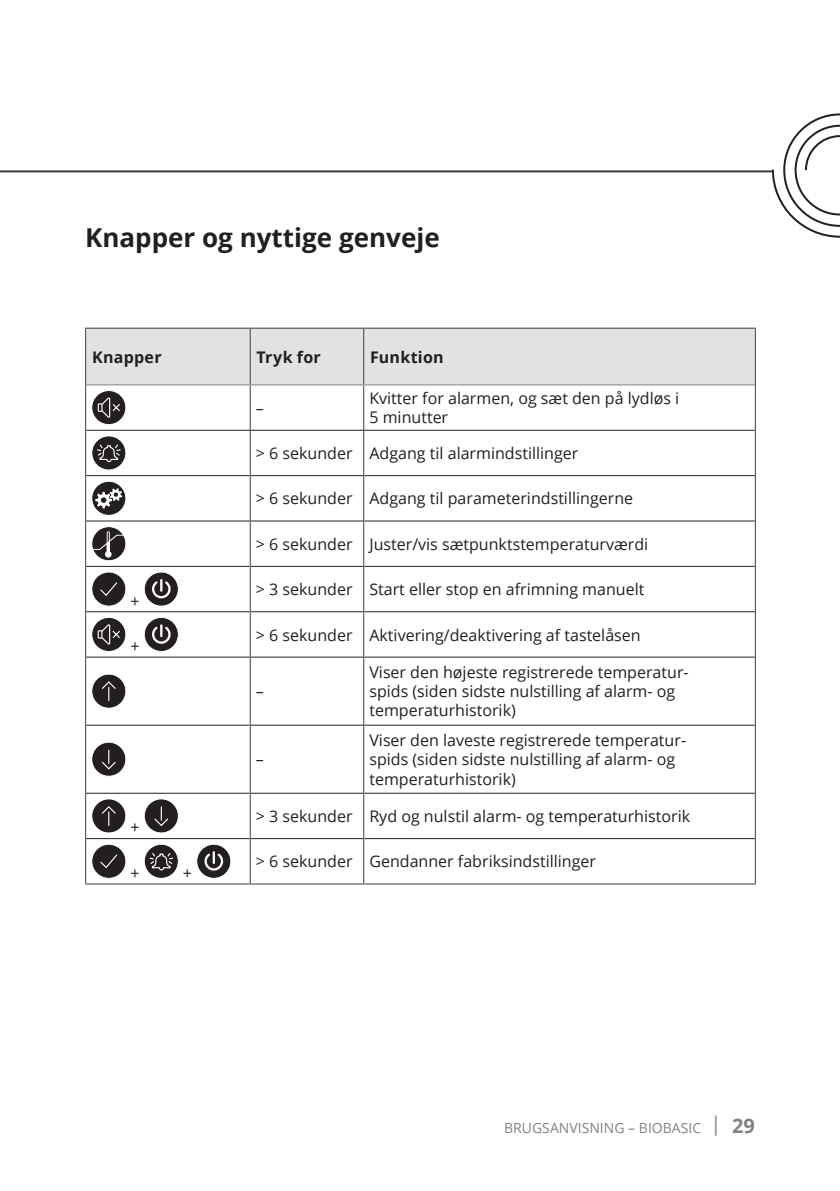
<style>
.page{position:relative;width:840px;height:1191px;background:#fff}
.page>*{position:absolute;margin:0;border:0;box-sizing:border-box;transform-origin:0 0}
.Under_title_style_-_bold-_13_15_6_-_Dani{font:700 26px "Open Sans";color:#231f20}
.Table_style_-_Regular_-_8_9_6{font:16px/19.2px "Open Sans";color:#231f20}
.Table_style_-_Bold_-_8_9_6{font:700 16px "Open Sans";letter-spacing:.015em;color:#231f20}
.t1{font:14px "Open Sans";color:#808285}
.s1{font-size:20px}
.s2{font-weight:700;font-size:20px}
</style>
<div class="page">
<hr style="left:0;top:170px;width:773px;height:2px;background:#3e3e3f">
<svg style="left:770px;top:113px;width:69px;height:125px"></svg>
<svg style="left:86px;top:425px;width:668px;height:458px"></svg>
<hr style="left:86px;top:475px;width:163px;height:1px;background:#231f20">
<hr style="left:250px;top:475px;width:113px;height:1px;background:#231f20">
<hr style="left:364px;top:475px;width:390px;height:1px;background:#231f20">
<hr style="left:86px;top:520px;width:163px;height:1px;background:#231f20">
<hr style="left:250px;top:520px;width:113px;height:1px;background:#231f20">
<hr style="left:364px;top:520px;width:390px;height:1px;background:#231f20">
<hr style="left:86px;top:566px;width:163px;height:1px;background:#231f20">
<hr style="left:250px;top:566px;width:113px;height:1px;background:#231f20">
<hr style="left:364px;top:566px;width:390px;height:1px;background:#231f20">
<hr style="left:86px;top:611px;width:163px;height:1px;background:#231f20">
<hr style="left:250px;top:611px;width:113px;height:1px;background:#231f20">
<hr style="left:364px;top:611px;width:390px;height:1px;background:#231f20">
<hr style="left:86px;top:656px;width:163px;height:1px;background:#231f20">
<hr style="left:250px;top:656px;width:113px;height:1px;background:#231f20">
<hr style="left:364px;top:656px;width:390px;height:1px;background:#231f20">
<hr style="left:86px;top:725px;width:163px;height:1px;background:#231f20">
<hr style="left:250px;top:725px;width:113px;height:1px;background:#231f20">
<hr style="left:364px;top:725px;width:390px;height:1px;background:#231f20">
<hr style="left:86px;top:793px;width:163px;height:1px;background:#231f20">
<hr style="left:250px;top:793px;width:113px;height:1px;background:#231f20">
<hr style="left:364px;top:793px;width:390px;height:1px;background:#231f20">
<hr style="left:86px;top:838px;width:163px;height:1px;background:#231f20">
<hr style="left:250px;top:838px;width:113px;height:1px;background:#231f20">
<hr style="left:364px;top:838px;width:390px;height:1px;background:#231f20">
<hr style="left:85px;top:385px;width:1px;height:45px;background:#3e3e3f">
<hr style="left:249px;top:385px;width:1px;height:45px;background:#3e3e3f">
<hr style="left:363px;top:385px;width:1px;height:45px;background:#3e3e3f">
<hr style="left:754px;top:385px;width:1px;height:45px;background:#3e3e3f">
<hr style="left:85px;top:430px;width:1px;height:45px;background:#3e3e3f">
<hr style="left:249px;top:431px;width:1px;height:44px;background:#3e3e3f">
<hr style="left:363px;top:431px;width:1px;height:44px;background:#3e3e3f">
<hr style="left:754px;top:430px;width:1px;height:45px;background:#3e3e3f">
<hr style="left:85px;top:475px;width:1px;height:46px;background:#3e3e3f">
<hr style="left:249px;top:475px;width:1px;height:46px;background:#3e3e3f">
<hr style="left:363px;top:475px;width:1px;height:46px;background:#3e3e3f">
<hr style="left:754px;top:475px;width:1px;height:46px;background:#3e3e3f">
<hr style="left:85px;top:521px;width:1px;height:45px;background:#3e3e3f">
<hr style="left:249px;top:521px;width:1px;height:45px;background:#3e3e3f">
<hr style="left:363px;top:521px;width:1px;height:45px;background:#3e3e3f">
<hr style="left:754px;top:521px;width:1px;height:45px;background:#3e3e3f">
<hr style="left:85px;top:566px;width:1px;height:46px;background:#3e3e3f">
<hr style="left:249px;top:566px;width:1px;height:46px;background:#3e3e3f">
<hr style="left:363px;top:566px;width:1px;height:46px;background:#3e3e3f">
<hr style="left:754px;top:566px;width:1px;height:46px;background:#3e3e3f">
<hr style="left:85px;top:612px;width:1px;height:45px;background:#3e3e3f">
<hr style="left:249px;top:612px;width:1px;height:45px;background:#3e3e3f">
<hr style="left:363px;top:612px;width:1px;height:45px;background:#3e3e3f">
<hr style="left:754px;top:612px;width:1px;height:45px;background:#3e3e3f">
<hr style="left:85px;top:657px;width:1px;height:68px;background:#3e3e3f">
<hr style="left:249px;top:657px;width:1px;height:68px;background:#3e3e3f">
<hr style="left:363px;top:657px;width:1px;height:68px;background:#3e3e3f">
<hr style="left:754px;top:657px;width:1px;height:68px;background:#3e3e3f">
<hr style="left:85px;top:725px;width:1px;height:68px;background:#3e3e3f">
<hr style="left:249px;top:725px;width:1px;height:68px;background:#3e3e3f">
<hr style="left:363px;top:725px;width:1px;height:68px;background:#3e3e3f">
<hr style="left:754px;top:725px;width:1px;height:68px;background:#3e3e3f">
<hr style="left:85px;top:793px;width:1px;height:45px;background:#3e3e3f">
<hr style="left:249px;top:793px;width:1px;height:45px;background:#3e3e3f">
<hr style="left:363px;top:793px;width:1px;height:45px;background:#3e3e3f">
<hr style="left:754px;top:793px;width:1px;height:45px;background:#3e3e3f">
<hr style="left:85px;top:838px;width:1px;height:45px;background:#3e3e3f">
<hr style="left:249px;top:838px;width:1px;height:45px;background:#3e3e3f">
<hr style="left:363px;top:838px;width:1px;height:45px;background:#3e3e3f">
<hr style="left:754px;top:838px;width:1px;height:45px;background:#3e3e3f">
<hr style="left:85px;top:883px;width:165px;height:1px;background:#3e3e3f">
<hr style="left:250px;top:883px;width:113px;height:1px;background:#3e3e3f">
<hr style="left:363px;top:883px;width:392px;height:1px;background:#3e3e3f">
<hr style="left:86px;top:430px;width:164px;height:1px;background:#231f20">
<hr style="left:250px;top:430px;width:113px;height:1px;background:#231f20">
<hr style="left:363px;top:430px;width:391px;height:1px;background:#231f20">
<hr style="left:85px;top:328px;width:165px;height:1px;background:#3e3e3f">
<hr style="left:85px;top:329px;width:1px;height:56px;background:#3e3e3f">
<svg style="left:86px;top:328px;width:669px;height:97px"></svg>
<svg style="left:91px;top:435px;width:35px;height:35px"></svg>
<svg style="left:91px;top:481px;width:35px;height:35px"></svg>
<svg style="left:91px;top:526px;width:35px;height:35px"></svg>
<svg style="left:91px;top:571px;width:35px;height:35px"></svg>
<svg style="left:144px;top:571px;width:35px;height:35px"></svg>
<svg style="left:91px;top:617px;width:35px;height:35px"></svg>
<svg style="left:144px;top:617px;width:35px;height:35px"></svg>
<svg style="left:91px;top:673px;width:35px;height:35px"></svg>
<svg style="left:91px;top:741px;width:35px;height:35px"></svg>
<svg style="left:91px;top:798px;width:35px;height:35px"></svg>
<svg style="left:144px;top:798px;width:35px;height:35px"></svg>
<svg style="left:91px;top:843px;width:35px;height:35px"></svg>
<svg style="left:144px;top:843px;width:35px;height:35px"></svg>
<svg style="left:196px;top:843px;width:35px;height:35px"></svg>
<p class="Under_title_style_-_bold-_13_15_6_-_Dani" style="left:85px;top:219px;width:356px">Knapper og nyttige genveje</p>
<p class="Table_style_-_Bold_-_8_9_6" style="left:92px;top:345px;width:71px">Knapper</p>
<p class="Table_style_-_Bold_-_8_9_6" style="left:256px;top:345px;width:66px">Tryk for</p>
<p class="Table_style_-_Bold_-_8_9_6" style="left:370px;top:345px;width:75px">Funktion</p>
<p class="Table_style_-_Regular_-_8_9_6" style="left:256px;top:398px;width:9px">–</p>
<p class="Table_style_-_Regular_-_8_9_6" style="left:369px;top:388px;width:311px">Kvitter for alarmen, og sæt den på lydløs i</p>
<p class="Table_style_-_Regular_-_8_9_6" style="left:369px;top:407px;width:80px">5 minutter</p>
<p class="Table_style_-_Regular_-_8_9_6" style="left:130px;top:591px;width:11px">+</p>
<p class="Table_style_-_Regular_-_8_9_6" style="left:130px;top:636px;width:11px">+</p>
<p class="Table_style_-_Regular_-_8_9_6" style="left:130px;top:817px;width:11px">+</p>
<p class="Table_style_-_Regular_-_8_9_6" style="left:130px;top:863px;width:11px">+</p>
<p class="Table_style_-_Regular_-_8_9_6" style="left:183px;top:863px;width:11px">+</p>
<p class="Table_style_-_Regular_-_8_9_6" style="left:256px;top:443px;width:98px">&gt; 6 sekunder</p>
<p class="Table_style_-_Regular_-_8_9_6" style="left:369px;top:443px;width:210px">Adgang til alarmindstillinger</p>
<p class="Table_style_-_Regular_-_8_9_6" style="left:256px;top:488px;width:98px">&gt; 6 sekunder</p>
<p class="Table_style_-_Regular_-_8_9_6" style="left:369px;top:488px;width:265px">Adgang til parameterindstillingerne</p>
<p class="Table_style_-_Regular_-_8_9_6" style="left:256px;top:534px;width:98px">&gt; 6 sekunder</p>
<p class="Table_style_-_Regular_-_8_9_6" style="left:369px;top:534px;width:280px">Juster/vis sætpunktstemperaturværdi</p>
<p class="Table_style_-_Regular_-_8_9_6" style="left:256px;top:579px;width:98px">&gt; 3 sekunder</p>
<p class="Table_style_-_Regular_-_8_9_6" style="left:369px;top:579px;width:276px">Start eller stop en afrimning manuelt</p>
<p class="Table_style_-_Regular_-_8_9_6" style="left:256px;top:625px;width:98px">&gt; 6 sekunder</p>
<p class="Table_style_-_Regular_-_8_9_6" style="left:369px;top:625px;width:273px">Aktivering/deaktivering af tastelåsen</p>
<p class="Table_style_-_Regular_-_8_9_6" style="left:256px;top:681px;width:9px">–</p>
<p class="Table_style_-_Regular_-_8_9_6" style="left:256px;top:749px;width:9px">–</p>
<p class="Table_style_-_Regular_-_8_9_6" style="left:369px;top:662px;width:320px">Viser den højeste registrerede temperatur&shy;spids (siden sidste nulstilling af alarm- og temperaturhistorik)</p>
<p class="Table_style_-_Regular_-_8_9_6" style="left:369px;top:730px;width:318px">Viser den laveste registrerede temperatur&shy;spids (siden sidste nulstilling af alarm- og temperaturhistorik)</p>
<p class="Table_style_-_Regular_-_8_9_6" style="left:256px;top:806px;width:98px">&gt; 3 sekunder</p>
<p class="Table_style_-_Regular_-_8_9_6" style="left:369px;top:806px;width:322px">Ryd og nulstil alarm- og temperaturhistorik</p>
<p class="Table_style_-_Regular_-_8_9_6" style="left:256px;top:851px;width:98px">&gt; 6 sekunder</p>
<p class="Table_style_-_Regular_-_8_9_6" style="left:369px;top:851px;width:228px">Gendanner fabriksindstillinger</p>
<p class="t1" style="left:504px;top:1117px;width:252px">BRUGSANVISNING – BIOBASIC <span class="s1">|</span> <span class="s2">29</span></p>
</div>
